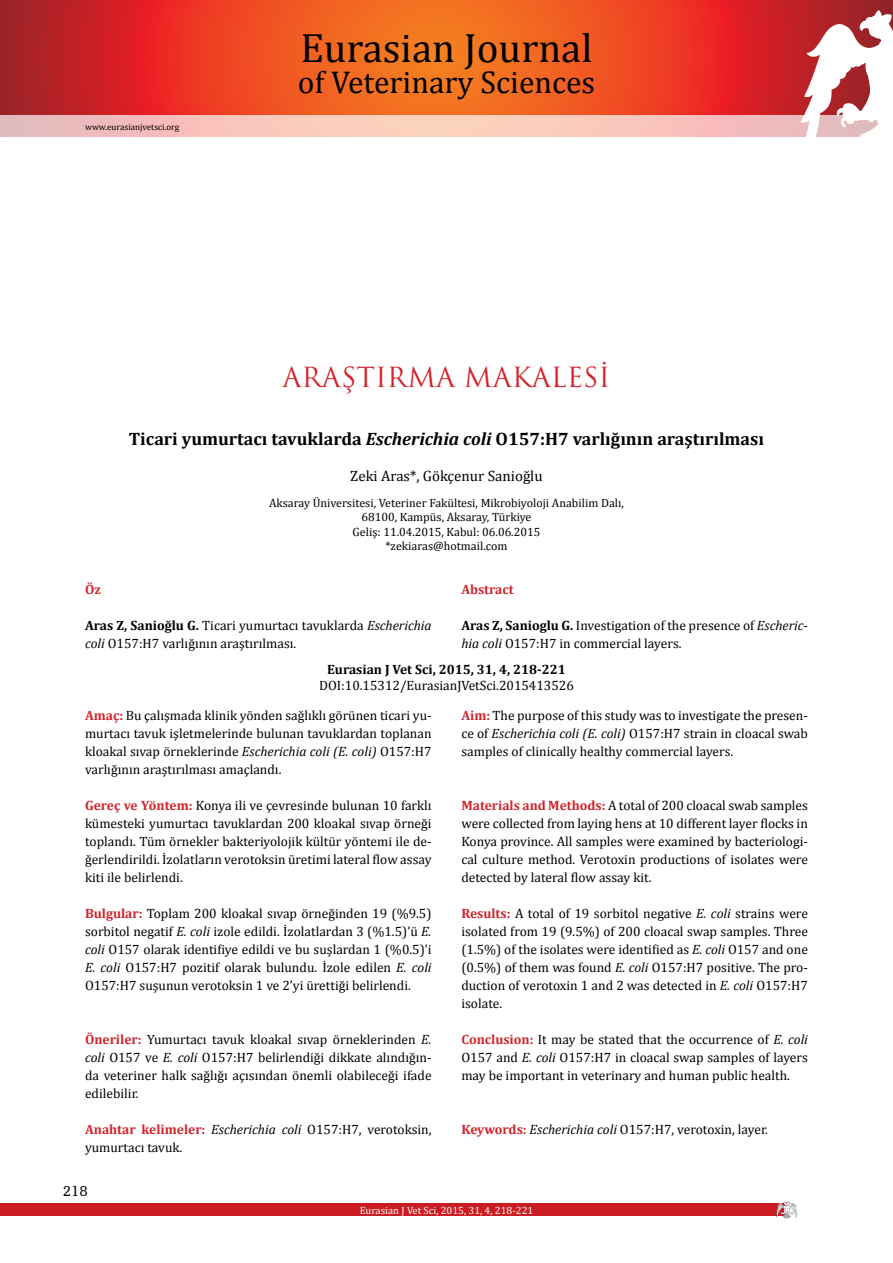
<style>
.page{position:relative;width:893px;height:1263px;background:#fff}
.page>*{position:absolute;margin:0;border:0;box-sizing:border-box;transform-origin:0 0}
.t1{font:41.1px "Cambria";color:#000}
.t2{font:31.65px "Cambria";color:#000}
.t3{font:27px "Trajan Pro";color:#d2232a}
.t4{font:700 18px "Cambria";color:#000}
.t5{font:15px "Cambria";color:#000}
.t6{font:15px "Humanist Slabserif 712 BT";color:#000}
.t7{font:13.5px/18px "Cambria";color:#000;text-align:justify}
.t8{font:700 13.5px "Cambria";color:#000}
.t9{font:700 13.5px "Cambria";color:#d2232a}
.t10{font:12px/14.4px "Cambria";color:#000;text-align:center}
.t11{font:10.5px "Cambria";color:#fff}
.t12{font:9px "Cambria";color:#000}
.s1{font-style:italic}
.s2{font-weight:700}
.s3{font-weight:700;color:#d2232a}
</style>
<div class="page">
<svg style="left:0;top:0;width:893px;height:115px;background:#e44623"></svg>
<div style="left:0;top:1203px;width:787px;height:13px;background:#cb1c22"></div>
<svg style="left:776px;top:1201px;width:21px;height:17px"></svg>
<svg style="left:800px;top:10px;width:93px;height:127px"></svg>
<svg style="left:0;top:115px;width:893px;height:21px;background:#f5c7bf"></svg>
<p class="t12" style="left:85px;top:121px;width:96px">www.eurasianjvetsci.org</p>
<h1 class="t1" style="left:300px;top:24px;width:294px">Eurasian Journal</h1>
<h2 class="t2" style="left:298px;top:64px;width:299px">of Veterinary Sciences</h2>
<h3 class="t3" style="left:282px;top:360px;width:329px">ARAŞTIRMA MAKALESİ</h3>
<h3 class="t4" style="left:129px;top:426px;width:637px">Ticari yumurtacı tavuklarda <span class="s1">Escherichia coli</span> O157:H7 varlığının araştırılması</h3>
<p class="t5" style="left:350px;top:467px;width:194px">Zeki Aras*, Gökçenur Sanioğlu</p>
<p class="t10" style="left:269px;top:495px;width:356px">Aksaray Üniversitesi, Veteriner Fakültesi, Mikrobiyoloji Anabilim Dalı, 68100, Kampüs, Aksaray, Türkiye<br>Geliş: 11.04.2015, Kabul: 06.06.2015<br>*zekiaras@hotmail.com</p>
<p class="t9" style="left:85px;top:580px;width:17px">Öz</p>
<p class="t7" style="left:85px;top:616px;width:348px"><span class="s2">Aras Z, Sanioğlu G.</span> Ticari yumurtacı tavuklarda <span class="s1">Escherichia coli</span> O157:H7 varlığının araştırılması.</p>
<p class="t9" style="left:461px;top:580px;width:54px">Abstract</p>
<p class="t7" style="left:461px;top:616px;width:348px"><span class="s2">Aras Z, Sanioglu G.</span> Investigation of the presence of <span class="s1">Escheric&shy;hia coli</span> O157:H7 in commercial layers.</p>
<p class="t8" style="left:327px;top:660px;width:240px">Eurasian J Vet Sci, 2015, 31, 4, 218-221</p>
<p class="t7" style="left:319px;top:676px;width:256px">DOI:10.15312/EurasianJVetSci.2015413526</p>
<p class="t7" style="left:85px;top:706px;width:348px"><span class="s3">Amaç:</span> Bu çalışmada klinik yönden sağlıklı görünen ticari yu&shy;murtacı tavuk işletmelerinde bulunan tavuklardan toplanan kloakal sıvap örneklerinde <span class="s1">Escherichia coli (E. coli)</span> O157:H7 varlığının araştırılması amaçlandı.</p>
<p class="t7" style="left:85px;top:796px;width:348px"><span class="s3">Gereç ve Yöntem:</span> Konya ili ve çevresinde bulunan 10 farklı kümesteki yumurtacı tavuklardan 200 kloakal sıvap örneği toplandı. Tüm örnekler bakteriyolojik kültür yöntemi ile de&shy;ğerlendirildi. İzolatların verotoksin üretimi lateral flow assay kiti ile belirlendi.</p>
<p class="t7" style="left:85px;top:904px;width:348px"><span class="s3">Bulgular:</span> Toplam 200 kloakal sıvap örneğinden 19 (%9.5) sorbitol negatif <span class="s1">E. coli</span> izole edildi. İzolatlardan 3 (%1.5)’ü <span class="s1">E. coli</span> O157 olarak identifiye edildi ve bu suşlardan 1 (%0.5)’i <span class="s1">E. coli</span> O157:H7 pozitif olarak bulundu. İzole edilen <span class="s1">E. coli </span>O157:H7 suşunun verotoksin 1 ve 2’yi ürettiği belirlendi.</p>
<p class="t7" style="left:85px;top:1030px;width:348px"><span class="s3">Öneriler:</span> Yumurtacı tavuk kloakal sıvap örneklerinden <span class="s1">E. coli</span> O157 ve <span class="s1">E. coli</span> O157:H7 belirlendiği dikkate alındığın&shy;da veteriner halk sağlığı açısından önemli olabileceği ifade edilebilir.</p>
<p class="t7" style="left:85px;top:1120px;width:348px"><span class="s3">Anahtar kelimeler:</span> <span class="s1">Escherichia coli</span> O157:H7, verotoksin, yumurtacı tavuk.</p>
<p class="t6" style="left:63px;top:1181px;width:27px">218</p>
<p class="t7" style="left:461px;top:706px;width:348px"><span class="s3">Aim:</span> The purpose of this study was to investigate the presen&shy;ce of <span class="s1">Escherichia coli (E. coli)</span> O157:H7 strain in cloacal swab samples of clinically healthy commercial layers.</p>
<p class="t7" style="left:461px;top:796px;width:348px"><span class="s3">Materials and Methods:</span> A total of 200 cloacal swab samples were collected from laying hens at 10 different layer flocks in Konya province. All samples were examined by bacteriologi&shy;cal culture method. Verotoxin productions of isolates were detected by lateral flow assay kit.</p>
<p class="t7" style="left:461px;top:904px;width:348px"><span class="s3">Results:</span> A total of 19 sorbitol negative <span class="s1">E. coli</span> strains were isolated from 19 (9.5%) of 200 cloacal swap samples. Three (1.5%) of the isolates were identified as <span class="s1">E. coli</span> O157 and one (0.5%) of them was found <span class="s1">E. coli</span> O157:H7 positive. The pro&shy;duction of verotoxin 1 and 2 was detected in <span class="s1">E. coli</span> O157:H7 isolate.</p>
<p class="t7" style="left:461px;top:1030px;width:348px"><span class="s3">Conclusion:</span> It may be stated that the occurrence of <span class="s1">E. coli </span>O157 and <span class="s1">E. coli</span> O157:H7 in cloacal swap samples of layers may be important in veterinary and human public health.</p>
<p class="t7" style="left:461px;top:1120px;width:308px"><span class="s3">Keywords:</span> <span class="s1">Escherichia coli</span> O157:H7, verotoxin, layer.</p>
<p class="t11" style="left:360px;top:1204px;width:175px">Eurasian J Vet Sci, 2015, 31, 4, 218-221</p>
</div>
